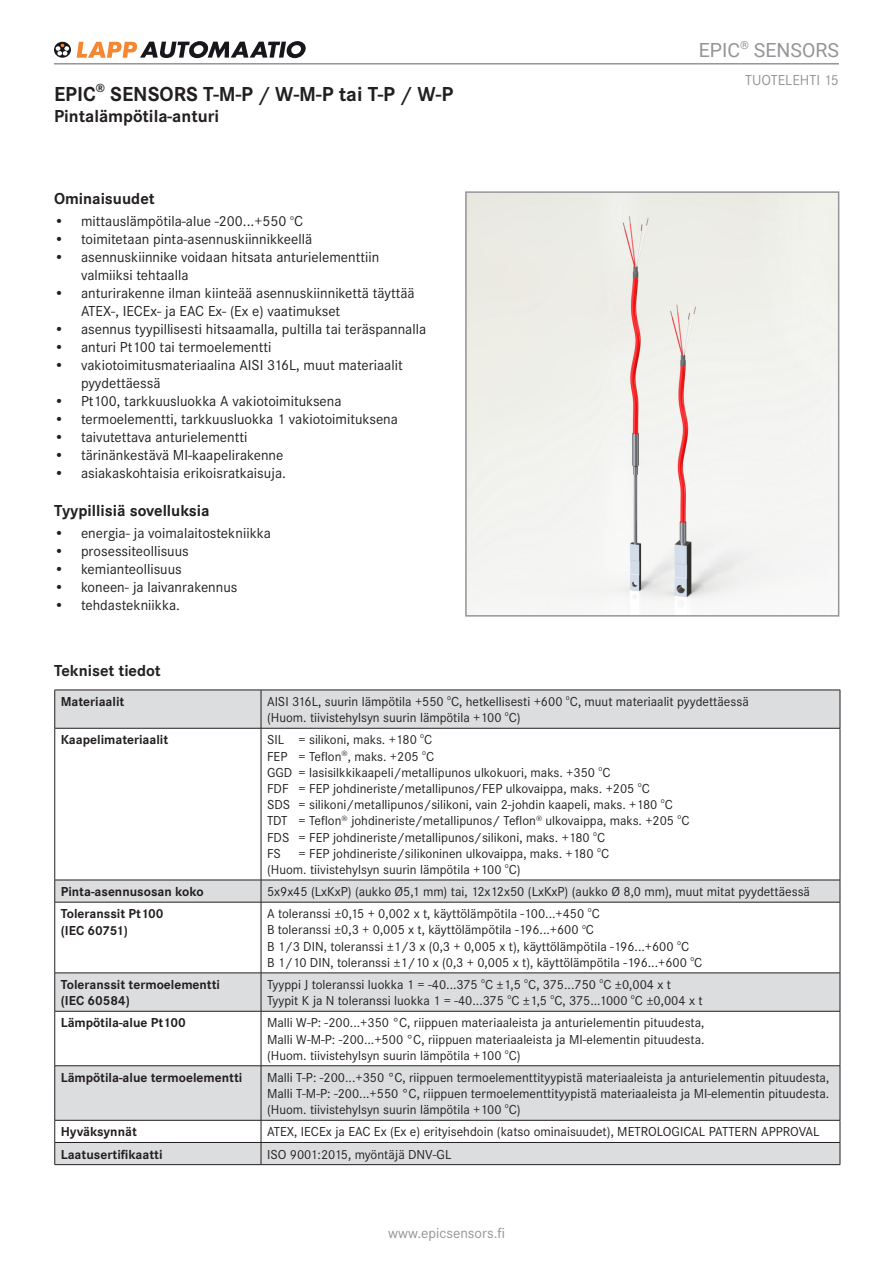
<style>
.page{position:relative;width:893px;height:1263px;background:#fff}
.page>*{position:absolute;margin:0;border:0;box-sizing:border-box;transform-origin:0 0}
.Main_headline_14pt_b{font:700 21px "Corporate STOT";color:#231f20}
.t1{font:19.5px "Roboto";color:#939598}
._2nd_headline_12pt_b{font:700 18px "Corporate STOT";color:#231f20}
.Body_headline_11pt_b{font:700 16.5px "Corporate STOT";color:#231f20}
.t2{font:15px/18px "Corporate STOT";color:#231f20}
.Datasheet_no__10_pt{font:15px "Corporate STOT";color:#939598}
.Table_text_9pt{font:13.5px "Corporate STOT";color:#231f20}
.Table_text_9pt_bold{font:700 13.5px/16.2px "Corporate STOT";color:#231f20}
</style>
<div class="page">
<img style="left:468px;top:194px;width:368px;height:420px">
<div style="left:465px;top:191px;width:374px;height:426px;border:2px solid #939598"></div>
<svg style="left:54px;top:42px;width:17px;height:16px"></svg>
<svg style="left:55px;top:43px;width:14px;height:13px"></svg>
<svg style="left:77px;top:41px;width:229px;height:17px"></svg>
<hr style="left:54px;top:63px;width:785px;height:2px;background:#939598">
<svg style="left:55px;top:691px;width:785px;height:473px"></svg>
<hr style="left:55px;top:690px;width:206px;height:1px;background:#231f20">
<hr style="left:54px;top:690px;width:1px;height:38px;background:#231f20">
<hr style="left:261px;top:690px;width:579px;height:1px;background:#231f20">
<hr style="left:261px;top:690px;width:1px;height:38px;background:#231f20">
<hr style="left:840px;top:690px;width:1px;height:38px;background:#231f20">
<hr style="left:55px;top:728px;width:206px;height:1px;background:#231f20">
<hr style="left:54px;top:728px;width:1px;height:152px;background:#231f20">
<hr style="left:261px;top:728px;width:579px;height:1px;background:#231f20">
<hr style="left:261px;top:728px;width:1px;height:152px;background:#231f20">
<hr style="left:840px;top:728px;width:1px;height:152px;background:#231f20">
<hr style="left:55px;top:880px;width:206px;height:1px;background:#231f20">
<svg style="left:54px;top:880px;width:1px;height:22px"></svg>
<hr style="left:261px;top:880px;width:579px;height:1px;background:#231f20">
<svg style="left:261px;top:880px;width:1px;height:22px"></svg>
<svg style="left:840px;top:880px;width:1px;height:22px"></svg>
<hr style="left:55px;top:902px;width:206px;height:1px;background:#231f20">
<hr style="left:54px;top:902px;width:1px;height:71px;background:#231f20">
<hr style="left:261px;top:902px;width:579px;height:1px;background:#231f20">
<hr style="left:261px;top:902px;width:1px;height:71px;background:#231f20">
<hr style="left:840px;top:902px;width:1px;height:71px;background:#231f20">
<hr style="left:55px;top:973px;width:206px;height:1px;background:#231f20">
<hr style="left:54px;top:973px;width:1px;height:38px;background:#231f20">
<hr style="left:261px;top:973px;width:579px;height:1px;background:#231f20">
<hr style="left:261px;top:973px;width:1px;height:38px;background:#231f20">
<hr style="left:840px;top:973px;width:1px;height:38px;background:#231f20">
<hr style="left:55px;top:1011px;width:206px;height:1px;background:#231f20">
<hr style="left:54px;top:1011px;width:1px;height:54px;background:#231f20">
<hr style="left:261px;top:1011px;width:579px;height:1px;background:#231f20">
<hr style="left:261px;top:1011px;width:1px;height:54px;background:#231f20">
<hr style="left:840px;top:1011px;width:1px;height:54px;background:#231f20">
<hr style="left:55px;top:1065px;width:206px;height:1px;background:#231f20">
<hr style="left:54px;top:1066px;width:1px;height:54px;background:#231f20">
<hr style="left:261px;top:1065px;width:579px;height:1px;background:#231f20">
<hr style="left:261px;top:1066px;width:1px;height:54px;background:#231f20">
<hr style="left:840px;top:1066px;width:1px;height:54px;background:#231f20">
<hr style="left:55px;top:1120px;width:206px;height:1px;background:#231f20">
<hr style="left:261px;top:1120px;width:579px;height:1px;background:#231f20">
<hr style="left:55px;top:1142px;width:206px;height:1px;background:#231f20">
<svg style="left:54px;top:1120px;width:1px;height:44px"></svg>
<hr style="left:261px;top:1142px;width:579px;height:1px;background:#231f20">
<svg style="left:261px;top:1120px;width:1px;height:44px"></svg>
<svg style="left:840px;top:1120px;width:1px;height:44px"></svg>
<hr style="left:55px;top:1164px;width:206px;height:1px;background:#231f20">
<hr style="left:261px;top:1164px;width:579px;height:1px;background:#231f20">
<p class="Main_headline_14pt_b" style="left:54px;top:82px;width:401px">EPIC<sup>®</sup> SENSORS T-M-P / W-M-P tai T-P / W-P</p>
<p class="_2nd_headline_12pt_b" style="left:54px;top:106px;width:167px">Pintalämpötila-anturi</p>
<p class="Body_headline_11pt_b" style="left:54px;top:189px;width:102px">Ominaisuudet</p>
<p class="t2" style="left:54px;top:212px;width:251px">• mittauslämpötila-alue -200...+550 <sup>o</sup>C</p>
<p class="t2" style="left:54px;top:230px;width:260px">• toimitetaan pinta-asennuskiinnikkeellä</p>
<p class="t2" style="left:81px;top:248px;width:300px;text-indent:-27px">• asennuskiinnike voidaan hitsata anturielementtiin valmiiksi tehtaalla</p>
<p class="t2" style="left:81px;top:284px;width:335px;text-indent:-27px">• anturirakenne ilman kiinteää asennuskiinnikettä täyttää<br>ATEX-, IECEx- ja EAC Ex- (Ex e) vaatimukset</p>
<p class="t2" style="left:54px;top:320px;width:374px">• asennus tyypillisesti hitsaamalla, pultilla tai teräspannalla</p>
<p class="t2" style="left:54px;top:338px;width:219px">• anturi Pt100 tai termoelementti</p>
<p class="t2" style="left:81px;top:356px;width:323px;text-indent:-27px">• vakiotoimitusmateriaalina AISI 316L, muut materiaalit pyydettäessä</p>
<p class="t2" style="left:54px;top:392px;width:289px">• Pt100, tarkkuusluokka A vakiotoimituksena</p>
<p class="t2" style="left:54px;top:410px;width:345px">• termoelementti, tarkkuusluokka 1 vakiotoimituksena</p>
<p class="t2" style="left:54px;top:428px;width:195px">• taivutettava anturielementti</p>
<p class="t2" style="left:54px;top:446px;width:231px">• tärinänkestävä MI-kaapelirakenne</p>
<p class="t2" style="left:54px;top:464px;width:234px">• asiakaskohtaisia erikoisratkaisuja.</p>
<p class="Body_headline_11pt_b" style="left:54px;top:501px;width:157px">Tyypillisiä sovelluksia</p>
<p class="t2" style="left:54px;top:524px;width:218px">• energia- ja voimalaitostekniikka</p>
<p class="t2" style="left:54px;top:542px;width:136px">• prosessiteollisuus</p>
<p class="t2" style="left:54px;top:560px;width:129px">• kemianteollisuus</p>
<p class="t2" style="left:54px;top:578px;width:185px">• koneen- ja laivanrakennus</p>
<p class="t2" style="left:54px;top:596px;width:127px">• tehdastekniikka.</p>
<p class="Body_headline_11pt_b" style="left:54px;top:661px;width:108px">Tekniset tiedot</p>
<h2 class="t1" style="left:699px;top:37px;width:142px">EPIC<sup>®</sup> SENSORS</h2>
<p class="Datasheet_no__10_pt" style="left:745px;top:71px;width:95px">TUOTELEHTI 15</p>
<p class="Table_text_9pt_bold" style="left:61px;top:694px;width:65px">Materiaalit</p>
<p class="Table_text_9pt" style="left:267px;top:694px;width:483px">AISI 316L, suurin lämpötila +550 <sup>o</sup>C, hetkellisesti +600 <sup>o</sup>C, muut materiaalit pyydettäessä</p>
<p class="Table_text_9pt" style="left:267px;top:710px;width:255px">(Huom. tiivistehylsyn suurin lämpötila +100 <sup>o</sup>C)</p>
<p class="Table_text_9pt_bold" style="left:61px;top:732px;width:109px">Kaapelimateriaalit</p>
<p class="Table_text_9pt" style="left:267px;top:732px;width:167px">SIL = silikoni, maks. +180 <sup>o</sup>C</p>
<p class="Table_text_9pt" style="left:267px;top:748px;width:169px">FEP = Teflon<sup>®</sup>, maks. +205 <sup>o</sup>C</p>
<p class="Table_text_9pt" style="left:267px;top:765px;width:345px">GGD = lasisilkkikaapeli/metallipunos ulkokuori, maks. +350 <sup>o</sup>C</p>
<p class="Table_text_9pt" style="left:267px;top:781px;width:384px">FDF = FEP johdineriste/metallipunos/FEP ulkovaippa, maks. +205 <sup>o</sup>C</p>
<p class="Table_text_9pt" style="left:267px;top:797px;width:407px">SDS = silikoni/metallipunos/silikoni, vain 2-johdin kaapeli, maks. +180 <sup>o</sup>C</p>
<p class="Table_text_9pt" style="left:267px;top:813px;width:424px">TDT = Teflon<sup>®</sup> johdineriste/metallipunos/ Teflon<sup>®</sup> ulkovaippa, maks. +205 <sup>o</sup>C</p>
<p class="Table_text_9pt" style="left:267px;top:829px;width:340px">FDS = FEP johdineriste/metallipunos/silikoni, maks. +180 <sup>o</sup>C</p>
<p class="Table_text_9pt" style="left:267px;top:846px;width:15px">FS</p>
<p class="Table_text_9pt" style="left:298px;top:846px;width:312px">= FEP johdineriste/silikoninen ulkovaippa, maks. +180 <sup>o</sup>C</p>
<p class="Table_text_9pt" style="left:267px;top:862px;width:255px">(Huom. tiivistehylsyn suurin lämpötila +100 <sup>o</sup>C)</p>
<p class="Table_text_9pt_bold" style="left:61px;top:884px;width:144px">Pinta-asennusosan koko</p>
<p class="Table_text_9pt" style="left:267px;top:884px;width:544px">5x9x45 (LxKxP) (aukko Ø5,1 mm) tai, 12x12x50 (LxKxP) (aukko Ø 8,0 mm), muut mitat pyydettäessä</p>
<p class="Table_text_9pt_bold" style="left:61px;top:906px;width:104px">Toleranssit Pt100</p>
<p class="Table_text_9pt_bold" style="left:61px;top:922px;width:69px">(IEC 60751)</p>
<p class="Table_text_9pt" style="left:267px;top:906px;width:334px">A toleranssi ±0,15 + 0,002 x t, käyttölämpötila -100...+450 <sup>o</sup>C</p>
<p class="Table_text_9pt" style="left:267px;top:922px;width:329px">B toleranssi ±0,3 + 0,005 x t, käyttölämpötila -196...+600 <sup>o</sup>C</p>
<p class="Table_text_9pt" style="left:267px;top:938px;width:424px">B 1/3 DIN, toleranssi ±1/3 x (0,3 + 0,005 x t), käyttölämpötila -196...+600 <sup>o</sup>C</p>
<p class="Table_text_9pt" style="left:267px;top:955px;width:437px">B 1/10 DIN, toleranssi ±1/10 x (0,3 + 0,005 x t), käyttölämpötila -196...+600 <sup>o</sup>C</p>
<p class="Table_text_9pt_bold" style="left:61px;top:977px;width:161px">Toleranssit termoelementti (IEC 60584)</p>
<p class="Table_text_9pt" style="left:267px;top:977px;width:405px">Tyyppi J toleranssi luokka 1 = -40...375 <sup>o</sup>C ±1,5 <sup>o</sup>C, 375...750 <sup>o</sup>C ±0,004 x t</p>
<p class="Table_text_9pt" style="left:267px;top:993px;width:437px">Tyypit K ja N toleranssi luokka 1 = -40...375 <sup>o</sup>C ±1,5 <sup>o</sup>C, 375...1000 <sup>o</sup>C ±0,004 x t</p>
<p class="Table_text_9pt_bold" style="left:61px;top:1015px;width:126px">Lämpötila-alue Pt100</p>
<p class="Table_text_9pt" style="left:267px;top:1015px;width:439px">Malli W-P: -200...+350 °C, riippuen materiaaleista ja anturielementin pituudesta,</p>
<p class="Table_text_9pt" style="left:267px;top:1031px;width:439px">Malli W-M-P: -200...+500 °C, riippuen materiaaleista ja MI-elementin pituudesta.</p>
<p class="Table_text_9pt" style="left:267px;top:1047px;width:255px">(Huom. tiivistehylsyn suurin lämpötila +100 <sup>o</sup>C)</p>
<p class="Table_text_9pt_bold" style="left:61px;top:1070px;width:183px">Lämpötila-alue termoelementti</p>
<p class="Table_text_9pt" style="left:267px;top:1070px;width:564px">Malli T-P: -200...+350 °C, riippuen termoelementtityypistä materiaaleista ja anturielementin pituudesta,</p>
<p class="Table_text_9pt" style="left:267px;top:1086px;width:564px">Malli T-M-P: -200...+550 °C, riippuen termoelementtityypistä materiaaleista ja MI-elementin pituudesta.</p>
<p class="Table_text_9pt" style="left:267px;top:1102px;width:255px">(Huom. tiivistehylsyn suurin lämpötila +100 <sup>o</sup>C)</p>
<p class="Table_text_9pt_bold" style="left:61px;top:1124px;width:78px">Hyväksynnät</p>
<p class="Table_text_9pt" style="left:267px;top:1124px;width:554px">ATEX, IECEx ja EAC Ex (Ex e) erityisehdoin (katso ominaisuudet), METROLOGICAL PATTERN APPROVAL</p>
<p class="Table_text_9pt_bold" style="left:61px;top:1146px;width:103px">Laatusertifikaatti</p>
<p class="Table_text_9pt" style="left:267px;top:1146px;width:186px">ISO 9001:2015, myöntäjä DNV-GL</p>
<p class="Datasheet_no__10_pt" style="left:388px;top:1224px;width:118px">www.epicsensors.fi</p>
</div>
